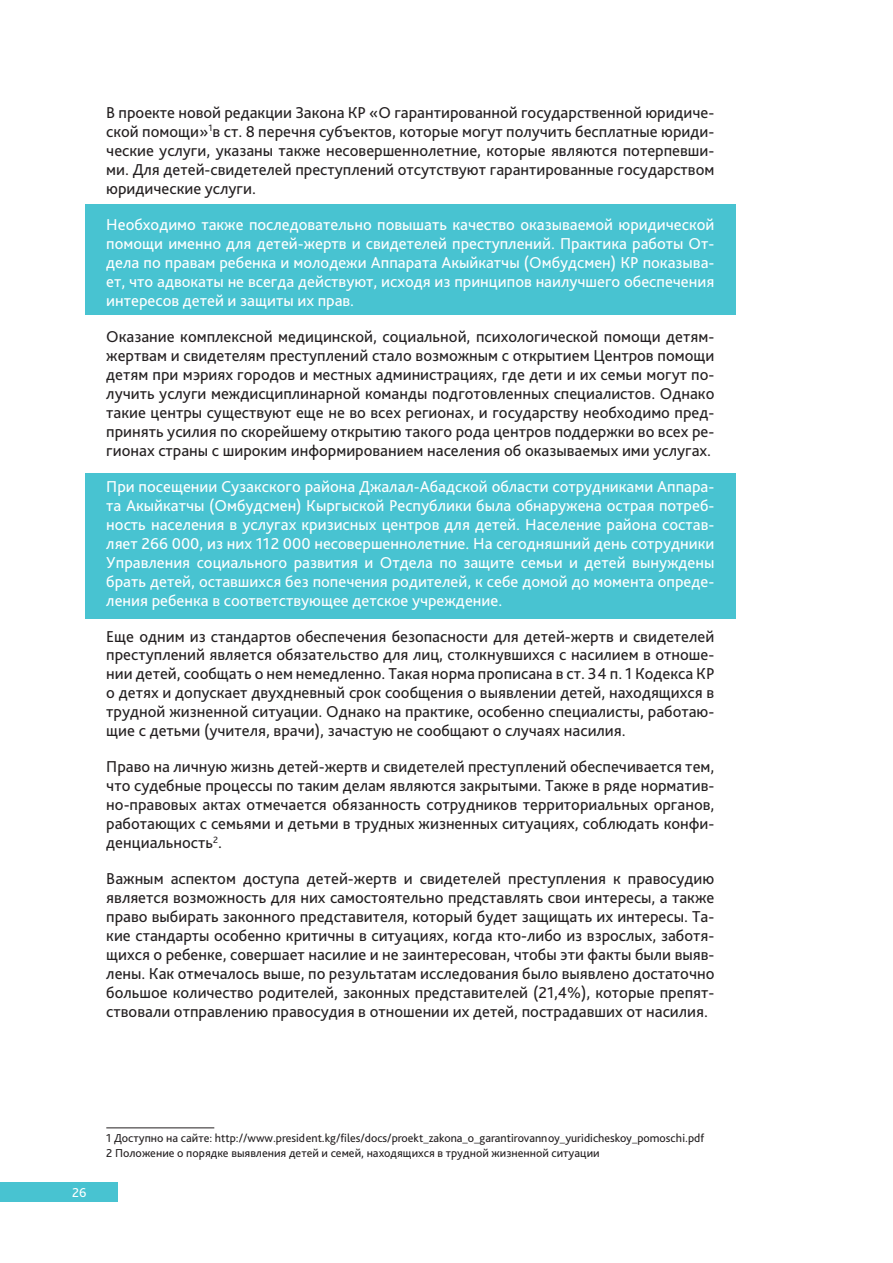
<style>
.page{position:relative;width:893px;height:1263px;background:#fff}
.page>*{position:absolute;margin:0;border:0;box-sizing:border-box;transform-origin:0 0}
.t1{font:16.5px/19px "Bliss Pro";color:#231f20;text-align:justify}
.t2{font:16.5px/18.9px "Bliss Pro";color:#fff;text-align:justify}
.t3{font:13.5px "Bliss Pro";color:#fff}
.t4{font:12px/14.4px "Bliss Pro";color:#231f20}
</style>
<div class="page">
<div style="left:0;top:1182px;width:117px;height:19px;background:#48c3d1"></div>
<div style="left:85px;top:204px;width:651px;height:111px;background:#48c3d1"></div>
<div style="left:85px;top:473px;width:651px;height:146px;background:#48c3d1"></div>
<hr style="left:106px;top:1127px;width:108px;height:1px;background:#231f20">
<p class="t1" style="left:106px;top:103px;width:610px">В проекте новой редакции Закона КР «О гарантированной государственной юридиче&shy;ской помощи»<sup>1</sup>в ст. 8 перечня субъектов, которые могут получить бесплатные юриди&shy;ческие услуги, указаны также несовершеннолетние, которые являются потерпевши&shy;ми. Для детей-свидетелей преступлений отсутствуют гарантированные государством юридические услуги.</p>
<p class="t2" style="left:106px;top:214px;width:610px">Необходимо также последовательно повышать качество оказываемой юридической помощи именно для детей-жертв и свидетелей преступлений. Практика работы От&shy;дела по правам ребенка и молодежи Аппарата Акыйкатчы (Омбудсмен) КР показыва&shy;ет, что адвокаты не всегда действуют, исходя из принципов наилучшего обеспечения интересов детей и защиты их прав.</p>
<p class="t1" style="left:106px;top:326px;width:610px">Оказание комплексной медицинской, социальной, психологической помощи детям&shy;жертвам и свидетелям преступлений стало возможным с открытием Центров помощи детям при мэриях городов и местных администрациях, где дети и их семьи могут по&shy;лучить услуги междисциплинарной команды подготовленных специалистов. Однако такие центры существуют еще не во всех регионах, и государству необходимо пред&shy;принять усилия по скорейшему открытию такого рода центров поддержки во всех ре&shy;гионах страны с широким информированием населения об оказываемых ими услугах.</p>
<p class="t2" style="left:106px;top:476px;width:610px">При посещении Сузакского района Джалал-Абадской области сотрудниками Аппара&shy;та Акыйкатчы (Омбудсмен) Кыргыской Республики была обнаружена острая потреб&shy;ность населения в услугах кризисных центров для детей. Население района состав&shy;ляет 266 000, из них 112 000 несовершеннолетние. На сегодняшний день сотрудники Управления социального развития и Отдела по защите семьи и детей вынуждены брать детей, оставшихся без попечения родителей, к себе домой до момента опреде&shy;ления ребенка в соответствующее детское учреждение.</p>
<p class="t1" style="left:106px;top:626px;width:610px">Еще одним из стандартов обеспечения безопасности для детей-жертв и свидетелей преступлений является обязательство для лиц, столкнувшихся с насилием в отноше&shy;нии детей, сообщать о нем немедленно. Такая норма прописана в ст. 34 п. 1 Кодекса КР о детях и допускает двухдневный срок сообщения о выявлении детей, находящихся в трудной жизненной ситуации. Однако на практике, особенно специалисты, работаю&shy;щие с детьми (учителя, врачи), зачастую не сообщают о случаях насилия.</p>
<p class="t1" style="left:106px;top:757px;width:610px">Право на личную жизнь детей-жертв и свидетелей преступлений обеспечивается тем, что судебные процессы по таким делам являются закрытыми. Также в ряде норматив&shy;но-правовых актах отмечается обязанность сотрудников территориальных органов, работающих с семьями и детьми в трудных жизненных ситуациях, соблюдать конфи&shy;денциальность<sup>2</sup>.</p>
<p class="t1" style="left:106px;top:869px;width:610px">Важным аспектом доступа детей-жертв и свидетелей преступления к правосудию является возможность для них самостоятельно представлять свои интересы, а также право выбирать законного представителя, который будет защищать их интересы. Та&shy;кие стандарты особенно критичны в ситуациях, когда кто-либо из взрослых, заботя&shy;щихся о ребенке, совершает насилие и не заинтересован, чтобы эти факты были выяв&shy;лены. Как отмечалось выше, по результатам исследования было выявлено достаточно большое количество родителей, законных представителей (21,4%), которые препят&shy;ствовали отправлению правосудия в отношении их детей, пострадавших от насилия.</p>
<p class="t3" style="left:72px;top:1184px;width:16px">26</p>
<p class="t4" style="left:106px;top:1131px;width:599px">1 Доступно на сайте: http://www.president.kg/files/docs/proekt_zakona_o_garantirovannoy_yuridicheskoy_pomoschi.pdf<br>2 Положение о порядке выявления детей и семей, находящихся в трудной жизненной ситуации</p>
</div>
